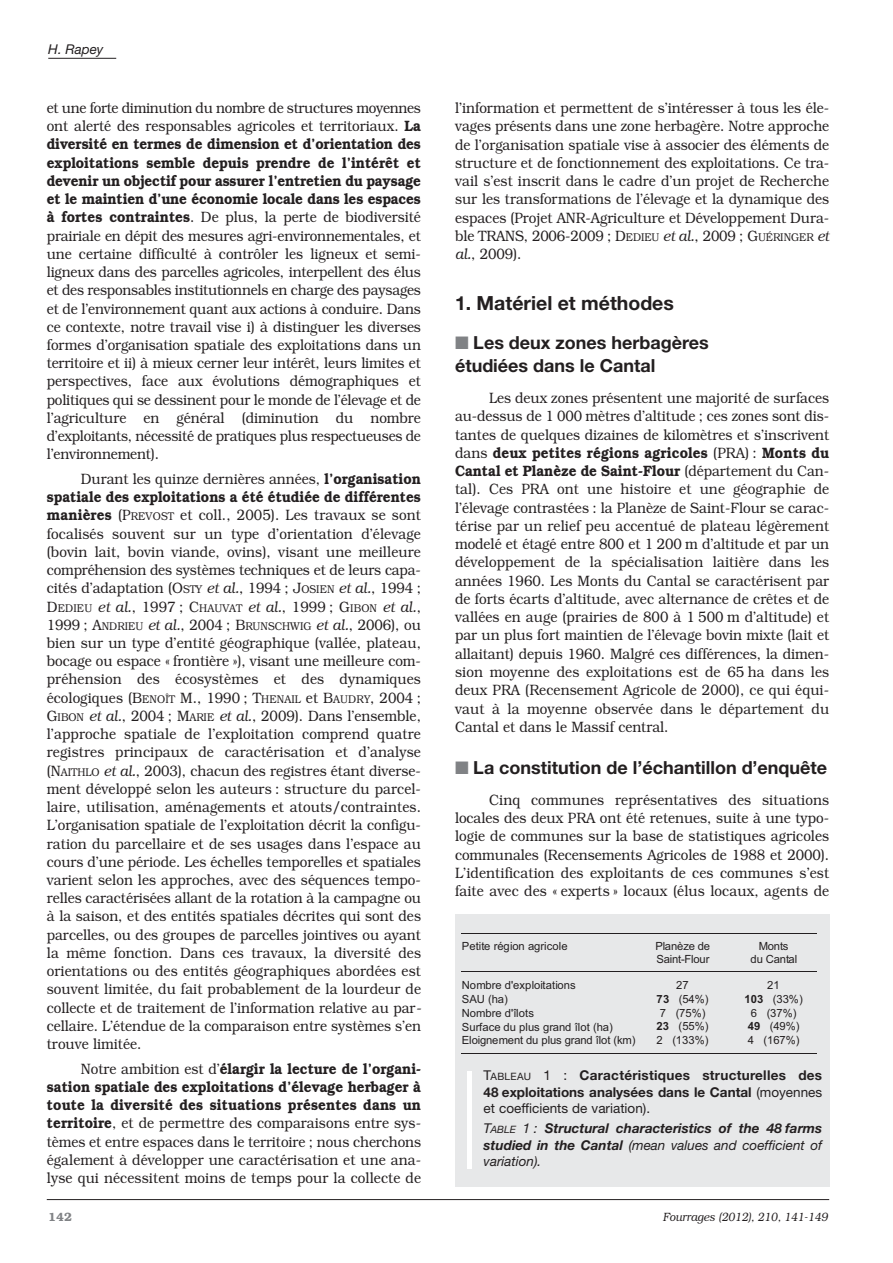
<style>
.page{position:relative;width:893px;height:1263px;background:#fff}
.page>*{position:absolute;margin:0;border:0;box-sizing:border-box;transform-origin:0 0}
.t1{font:700 19.5px "Helvetica Neue";color:#231f20}
.t2{font:700 18px/22.8px "Helvetica Neue";color:#231f20}
.t3{font:300 15px/18.3px "Bookman";color:#231f20;text-align:justify;scale:.9 1}
.t4{font:700 13.5px/16.2px "Helvetica Neue";color:#231f20;text-align:justify}
.t5{font:italic 700 13.5px/16.2px "Helvetica Neue";color:#231f20;text-align:justify}
.t6{font:italic 13.5px "Helvetica Neue";color:#231f20}
.t7{font:italic 300 12px "Bookman";color:#231f20;scale:.9 1}
.t8{font:600 12px "Bookman";color:#808285}
.t9{font:11.25px/12.9px "Arial";letter-spacing:-.01em;color:#231f20}
.t10{font:11.25px "Arial";letter-spacing:.01em;color:#231f20}
.s1{font-weight:600}
.s2{font-size:11.25px}
.s3{font-style:italic}
.s4{color:#808285}
.s5{font-weight:700}
.s6{font-weight:400}
.s7{font-weight:400;font-size:10.2px}
</style>
<div class="page">
<hr style="left:48px;top:58px;width:68px;height:1px;background:#231f20">
<hr style="left:47px;top:1199px;width:782px;height:1px;background:#231f20">
<div style="left:455px;top:914px;width:374px;height:272px;background:#e7e8e9"></div>
<hr style="left:468px;top:1071px;width:4px;height:97px;background:#fff">
<hr style="left:461px;top:933px;width:174px;height:1px;background:#231f20">
<hr style="left:635px;top:933px;width:95px;height:1px;background:#231f20">
<hr style="left:731px;top:933px;width:86px;height:1px;background:#231f20">
<hr style="left:461px;top:972px;width:174px;height:1px;background:#231f20">
<hr style="left:635px;top:972px;width:95px;height:1px;background:#231f20">
<hr style="left:731px;top:972px;width:86px;height:1px;background:#231f20">
<hr style="left:461px;top:1053px;width:176px;height:1px;background:#231f20">
<hr style="left:638px;top:1053px;width:92px;height:1px;background:#231f20">
<hr style="left:731px;top:1053px;width:86px;height:1px;background:#231f20">
<p class="t6" style="left:48px;top:44px;width:57px">H. Rapey</p>
<p class="t3" style="left:47px;top:99px;width:417px">et une forte diminution du nombre de structures moyennes ont alerté des responsables agricoles et territoriaux. <span class="s1">La diversité en termes de dimension et d’orientation des exploitations semble depuis prendre de l’intérêt et devenir un objectif pour assurer l’entretien du paysage et le maintien d’une économie locale dans les espaces à fortes contraintes</span>. De plus, la perte de biodiversité prairiale en dépit des mesures agri-environnementales, et une certaine difficulté à contrôler les ligneux et semi&shy;ligneux dans des parcelles agricoles, interpellent des élus et des responsables institutionnels en charge des paysages et de l’environnement quant aux actions à conduire. Dans ce contexte, notre travail vise i) à distinguer les diverses formes d’organisation spatiale des exploitations dans un territoire et ii) à mieux cerner leur intérêt, leurs limites et perspectives, face aux évolutions démographiques et politiques qui se dessinent pour le monde de l’élevage et de l’agriculture en général (diminution du nombre d’exploitants, nécessité de pratiques plus respectueuses de l’environnement).</p>
<p class="t3" style="left:47px;top:470px;width:418px;text-indent:34px">Durant les quinze dernières années, <span class="s1">l’organisation spatiale des exploitations a été étudiée de différentes manières</span> (P<span class="s2">REVOST</span> et coll., 2005). Les travaux se sont focalisés souvent sur un type d’orientation d’élevage (bovin lait, bovin viande, ovins), visant une meilleure compréhension des systèmes techniques et de leurs capa&shy;cités d’adaptation (O<span class="s2">STY</span> <span class="s3">et al.</span>, 1994 ; J<span class="s2">OSIEN</span> <span class="s3">et al.</span>, 1994 ; D<span class="s2">EDIEU</span> <span class="s3">et al.</span>, 1997 ; C<span class="s2">HAUVAT</span> <span class="s3">et al.</span>, 1999 ; G<span class="s2">IBON</span> <span class="s3">et al.</span>, 1999 ; A<span class="s2">NDRIEU</span> <span class="s3">et al.</span>, 2004 ; B<span class="s2">RUNSCHWIG</span> <span class="s3">et al.</span>, 2006), ou bien sur un type d’entité géographique (vallée, plateau, bocage ou espace « frontière »), visant une meilleure com&shy;préhension des écosystèmes et des dynamiques écologiques (B<span class="s2">ENOÎT</span> M., 1990 ; T<span class="s2">HENAIL</span> et B<span class="s2">AUDRY</span>, 2004 ; G<span class="s2">IBON</span> <span class="s3">et al.</span>, 2004 ; M<span class="s2">ARIE</span> <span class="s3">et al.</span>, 2009). Dans l’ensemble, l’approche spatiale de l’exploitation comprend quatre registres principaux de caractérisation et d’analyse (N<span class="s2">AITHLO</span> <span class="s3">et al.</span>, 2003), chacun des registres étant diverse&shy;ment développé selon les auteurs : structure du parcel&shy;laire, utilisation, aménagements et atouts/contraintes.<br>L’organisation spatiale de l’exploitation décrit la configu&shy;ration du parcellaire et de ses usages dans l’espace au cours d’une période. Les échelles temporelles et spatiales varient selon les approches, avec des séquences tempo&shy;relles caractérisées allant de la rotation à la campagne ou à la saison, et des entités spatiales décrites qui sont des parcelles, ou des groupes de parcelles jointives ou ayant la même fonction. Dans ces travaux, la diversité des orientations ou des entités géographiques abordées est souvent limitée, du fait probablement de la lourdeur de collecte et de traitement de l’information relative au par&shy;cellaire. L’étendue de la comparaison entre systèmes s’en trouve limitée.</p>
<p class="t3" style="left:47px;top:1059px;width:417px;text-indent:34px">Notre ambition est d’<span class="s1">élargir la lecture de l’organi&shy;sation spatiale des exploitations d’élevage herbager à toute la diversité des situations présentes dans un territoire</span>, et de permettre des comparaisons entre sys&shy;tèmes et entre espaces dans le territoire ; nous cherchons également à développer une caractérisation et une ana&shy;lyse qui nécessitent moins de temps pour la collecte de</p>
<p class="t3" style="left:455px;top:99px;width:417px">l’information et permettent de s’intéresser à tous les éle&shy;vages présents dans une zone herbagère. Notre approche de l’organisation spatiale vise à associer des éléments de structure et de fonctionnement des exploitations. Ce tra&shy;vail s’est inscrit dans le cadre d’un projet de Recherche sur les transformations de l’élevage et la dynamique des espaces (Projet ANR-Agriculture et Développement Dura&shy;ble TRANS, 2006-2009 ; D<span class="s2">EDIEU</span> <span class="s3">et al.</span>, 2009 ; G<span class="s2">UÉRINGER</span> <span class="s3">et al.</span>, 2009).</p>
<h1 class="t1" style="left:455px;top:296px;width:220px">1. Matériel et méthodes</h1>
<p class="t2" style="left:455px;top:333px;width:255px"><span class="s4">■</span> Les deux zones herbagères étudiées dans le Cantal</p>
<p class="t3" style="left:455px;top:389px;width:417px;text-indent:34px">Les deux zones présentent une majorité de surfaces au-dessus de 1 000 mètres d’altitude ; ces zones sont dis&shy;tantes de quelques dizaines de kilomètres et s’inscrivent dans <span class="s1">deux petites régions agricoles</span> (PRA) : <span class="s1">Monts du Cantal et Planèze de Saint-Flour</span> (département du Can&shy;tal). Ces PRA ont une histoire et une géographie de l’élevage contrastées : la Planèze de Saint-Flour se carac&shy;térise par un relief peu accentué de plateau légèrement modelé et étagé entre 800 et 1 200 m d’altitude et par un développement de la spécialisation laitière dans les années 1960. Les Monts du Cantal se caractérisent par de forts écarts d’altitude, avec alternance de crêtes et de vallées en auge (prairies de 800 à 1 500 m d’altitude) et par un plus fort maintien de l’élevage bovin mixte (lait et allaitant) depuis 1960. Malgré ces différences, la dimen&shy;sion moyenne des exploitations est de 65 ha dans les deux PRA (Recensement Agricole de 2000), ce qui équi&shy;vaut à la moyenne observée dans le département du Cantal et dans le Massif central.</p>
<p class="t2" style="left:455px;top:757px;width:374px"><span class="s4">■</span> La constitution de l’échantillon d’enquête</p>
<p class="t3" style="left:455px;top:790px;width:417px;text-indent:34px">Cinq communes représentatives des situations locales des deux PRA ont été retenues, suite à une typo&shy;logie de communes sur la base de statistiques agricoles communales (Recensements Agricoles de 1988 et 2000).<br>L’identification des exploitants de ces communes s’est faite avec des « experts » locaux (élus locaux, agents de</p>
<p class="t10" style="left:462px;top:939px;width:107px">Petite région agricole</p>
<p class="t9" style="left:655px;top:940px;width:56px">Planèze de<br>Saint-Flour</p>
<p class="t9" style="left:751px;top:940px;width:48px;text-align:center">Monts<br>du Cantal</p>
<p class="t10" style="left:462px;top:977px;width:116px">Nombre d'exploitations</p>
<p class="t9" style="left:676px;top:978px;width:14px">27</p>
<p class="t9" style="left:767px;top:978px;width:14px">21</p>
<p class="t9" style="left:462px;top:992px;width:48px">SAU (ha)</p>
<p class="t9" style="left:657px;top:992px;width:53px"><span class="s5">73</span> (54%)</p>
<p class="t9" style="left:744px;top:992px;width:60px"><span class="s5">103</span> (33%)</p>
<p class="t9" style="left:462px;top:1006px;width:74px">Nombre d'îlots</p>
<p class="t9" style="left:660px;top:1006px;width:47px">7 (75%)</p>
<p class="t9" style="left:751px;top:1006px;width:47px">6 (37%)</p>
<p class="t10" style="left:462px;top:1019px;width:153px">Surface du plus grand îlot (ha)</p>
<p class="t9" style="left:657px;top:1020px;width:53px"><span class="s5">23</span> (55%)</p>
<p class="t9" style="left:748px;top:1020px;width:53px"><span class="s5">49</span> (49%)</p>
<p class="t9" style="left:462px;top:1034px;width:175px">Eloignement du plus grand îlot (km)</p>
<p class="t9" style="left:657px;top:1034px;width:53px">2 (133%)</p>
<p class="t9" style="left:748px;top:1034px;width:53px">4 (167%)</p>
<p class="t4" style="left:484px;top:1069px;width:340px"><span class="s6">T</span><span class="s7">ABLEAU</span> <span class="s6">1 :</span> Caractéristiques structurelles des 48 exploitations analysées dans le Cantal <span class="s6">(moyennes et coefficients de variation).</span></p>
<p class="t5" style="left:484px;top:1121px;width:340px"><span class="s6">T</span><span class="s7">ABLE</span> <span class="s6">1 :</span> Structural characteristics of the 48 farms studied in the Cantal <span class="s6">(mean values and coefficient of variation).</span></p>
<p class="t8" style="left:48px;top:1209px;width:25px">142</p>
<p class="t7" style="left:663px;top:1209px;width:185px">Fourrages (2012), 210, 141-149</p>
</div>
